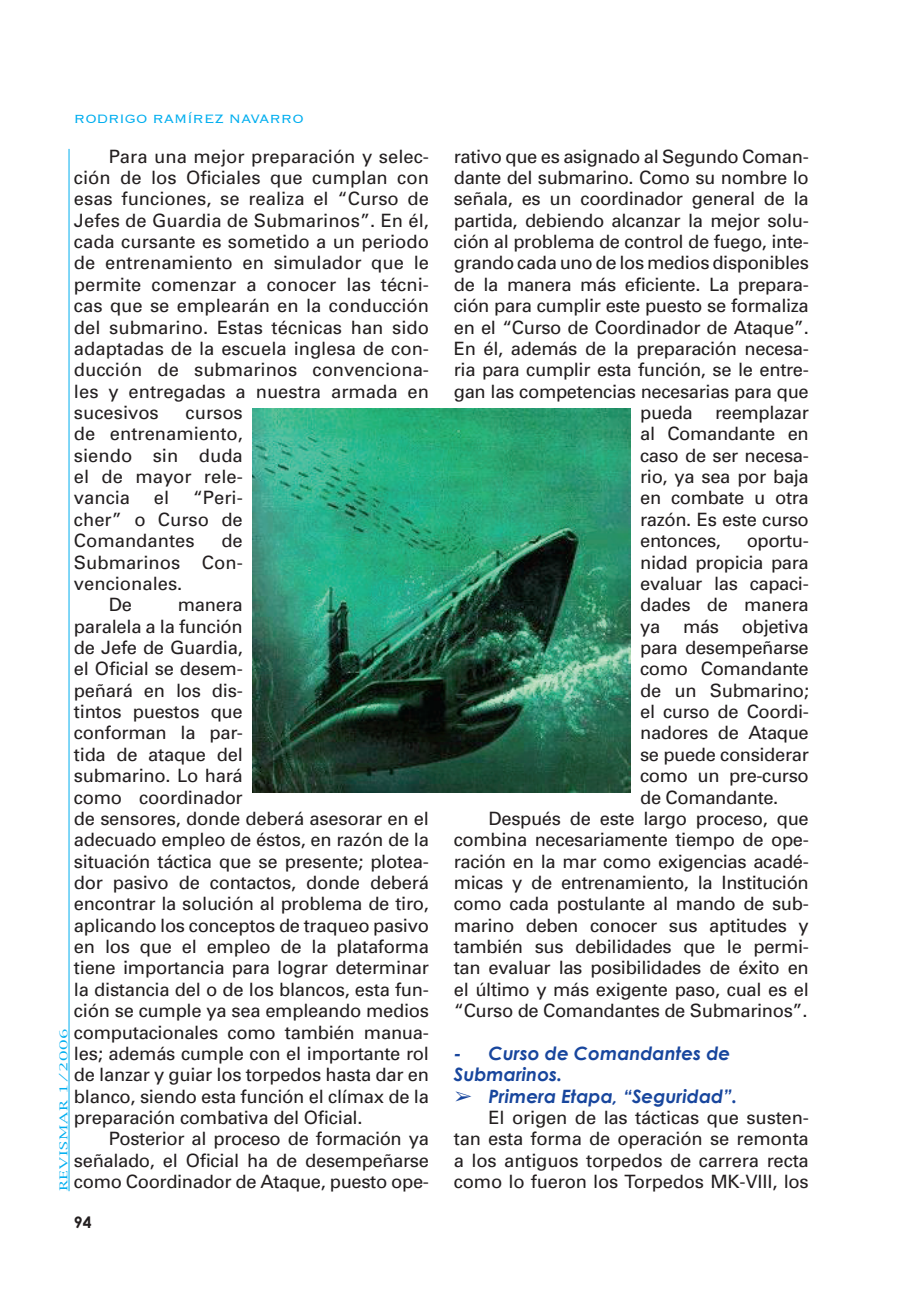
<style>
.page{position:relative;width:916px;height:1306px;background:#fff}
.page>*{position:absolute;margin:0;border:0;box-sizing:border-box;transform-origin:0 0}
.t1{font:18.38px/21.3px "Univers";letter-spacing:-.02em;color:#231f20;text-align:justify}
.t2{font:italic 700 18.38px/21.3px "Century Gothic";color:#18469d}
.t3{font:18.38px "Univers";color:#231f20}
.t4{font:300 15.75px "Copperplate";color:#00aeef}
.t5{font:700 15.75px "Century Gothic";color:#231f20}
.t6{font:10.5px "New York";letter-spacing:.05em;color:#00aeef;scale:1.5 1}
.s1{font-family:"MS Mincho";font-weight:400;font-style:normal}
</style>
<div class="page">
<hr style="left:69px;top:149px;width:1px;height:1042px;background:#00aeef">
<img style="left:253px;top:408px;width:377px;height:384px">
<p class="t4" style="left:74px;top:108px;width:231px">RODRIGO RAMÍREZ NAVARRO</p>
<p class="t1" style="left:74px;top:146px;width:356px;text-indent:35px">Para una mejor preparación y selec&shy;ción de los Oficiales que cumplan con esas funciones, se realiza el “Curso de Jefes de Guardia de Submarinos”. En él, cada cursante es sometido a un periodo de entrenamiento en simulador que le permite comenzar a conocer las técni&shy;cas que se emplearán en la conducción del submarino. Estas técnicas han sido adaptadas de la escuela inglesa de con&shy;ducción de submarinos convenciona&shy;les y entregadas a nuestra armada en sucesivos</p>
<p class="t1" style="left:74px;top:402px;width:170px;text-indent:111px">cursos de entrenamiento, siendo sin duda el de mayor rele&shy;vancia</p>
<p class="t1" style="left:74px;top:487px;width:170px;text-indent:119px">“Peri&shy;cher” o Curso de Comandantes</p>
<p class="t1" style="left:154px;top:487px;width:17px">el</p>
<p class="t1" style="left:221px;top:530px;width:23px">de</p>
<p class="t3" style="left:74px;top:551px;width:170px">Submarinos Con-</p>
<p class="t3" style="left:74px;top:572px;width:110px">vencionales.</p>
<p class="t1" style="left:109px;top:594px;width:25px">De</p>
<p class="t1" style="left:74px;top:594px;width:356px;text-align:left;text-indent:104px">manera<br>paralela a la función<br>de Jefe de Guardia,<br>el Oficial se desem-<br>peñará en los dis-<br>tintos puestos que<br>conforman la par-<br>tida de ataque del<br>submarino. Lo hará<br>como coordinador<br>de sensores, donde deberá asesorar en el adecuado empleo de éstos, en razón de la situación táctica que se presente; plotea&shy;dor pasivo de contactos, donde deberá encontrar la solución al problema de tiro, aplicando los conceptos de traqueo pasivo en los que el empleo de la plataforma tiene importancia para lograr determinar la distancia del o de los blancos, esta fun&shy;ción se cumple ya sea empleando medios computacionales como también manua&shy;les; además cumple con el importante rol de lanzar y guiar los torpedos hasta dar en blanco, siendo esta función el clímax de la preparación combativa del Oficial.</p>
<p class="t1" style="left:74px;top:1128px;width:356px;text-indent:35px">Posterior al proceso de formación ya señalado, el Oficial ha de desempeñarse como Coordinador de Ataque, puesto ope-</p>
<p class="t6" style="left:57px;top:1191px;width:110px;rotate:-90deg">REVISMAR 1/2006</p>
<p class="t5" style="left:74px;top:1212px;width:19px">94</p>
<p class="t1" style="left:453px;top:146px;width:356px">rativo que es asignado al Segundo Coman-</p>
<p class="t1" style="left:453px;top:167px;width:356px">dante del submarino. Como su nombre lo</p>
<p class="t1" style="left:453px;top:188px;width:356px">señala, es un coordinador general de la</p>
<p class="t1" style="left:453px;top:210px;width:356px">partida, debiendo alcanzar la mejor solu-</p>
<p class="t1" style="left:453px;top:231px;width:356px">ción al problema de control de fuego, inte-</p>
<p class="t1" style="left:453px;top:252px;width:356px">grando cada uno de los medios disponibles</p>
<p class="t1" style="left:453px;top:274px;width:356px">de la manera más eficiente. La prepara-</p>
<p class="t1" style="left:453px;top:295px;width:356px">ción para cumplir este puesto se formaliza</p>
<p class="t1" style="left:453px;top:316px;width:356px">en el “Curso de Coordinador de Ataque”.</p>
<p class="t1" style="left:453px;top:338px;width:356px">En él, además de la preparación necesa-</p>
<p class="t1" style="left:453px;top:359px;width:356px">ria para cumplir esta función, se le entre-</p>
<p class="t1" style="left:453px;top:380px;width:356px">gan las competencias necesarias para que</p>
<p class="t1" style="left:640px;top:402px;width:170px">pueda reemplazar</p>
<p class="t1" style="left:640px;top:423px;width:170px">al Comandante en</p>
<p class="t1" style="left:640px;top:445px;width:170px">caso de ser necesa-</p>
<p class="t1" style="left:640px;top:466px;width:170px">rio, ya sea por baja</p>
<p class="t1" style="left:640px;top:487px;width:170px">en combate u otra</p>
<p class="t1" style="left:640px;top:509px;width:170px">razón. Es este curso</p>
<p class="t1" style="left:640px;top:530px;width:82px">entonces,</p>
<p class="t1" style="left:746px;top:530px;width:64px">oportu-</p>
<p class="t1" style="left:640px;top:551px;width:170px">nidad propicia para</p>
<p class="t1" style="left:640px;top:573px;width:170px">evaluar las capaci-</p>
<p class="t1" style="left:640px;top:594px;width:170px">dades de manera</p>
<p class="t1" style="left:640px;top:615px;width:170px">ya más objetiva</p>
<p class="t1" style="left:640px;top:637px;width:170px">para desempeñarse</p>
<p class="t1" style="left:640px;top:658px;width:170px">como Comandante</p>
<p class="t1" style="left:640px;top:679px;width:170px">de un Submarino;</p>
<p class="t1" style="left:640px;top:701px;width:170px">el curso de Coordi-</p>
<p class="t1" style="left:640px;top:722px;width:170px">nadores de Ataque</p>
<p class="t1" style="left:640px;top:743px;width:170px">se puede considerar</p>
<p class="t1" style="left:640px;top:765px;width:170px">como un pre-curso</p>
<p class="t1" style="left:640px;top:786px;width:140px">de Comandante.</p>
<p class="t1" style="left:488px;top:807px;width:321px">Después de este largo proceso, que</p>
<p class="t1" style="left:453px;top:829px;width:356px">combina necesariamente tiempo de ope-</p>
<p class="t1" style="left:453px;top:850px;width:356px">ración en la mar como exigencias acadé-</p>
<p class="t1" style="left:453px;top:872px;width:356px">micas y de entrenamiento, la Institución</p>
<p class="t1" style="left:453px;top:893px;width:356px">como cada postulante al mando de sub-</p>
<p class="t1" style="left:453px;top:914px;width:356px">marino deben conocer sus aptitudes y</p>
<p class="t1" style="left:453px;top:936px;width:356px">también sus debilidades que le permi-</p>
<p class="t1" style="left:453px;top:957px;width:356px">tan evaluar las posibilidades de éxito en</p>
<p class="t1" style="left:453px;top:978px;width:356px">el último y más exigente paso, cual es el</p>
<p class="t1" style="left:453px;top:1000px;width:355px">“Curso de Comandantes de Submarinos”.</p>
<p class="t2" style="left:453px;top:1041px;width:278px">- Curso de Comandantes de<br>Submarinos.</p>
<p class="t2" style="left:453px;top:1084px;width:285px"><span class="s1">➢</span> Primera Etapa, “Seguridad”.</p>
<p class="t1" style="left:453px;top:1106px;width:356px;text-indent:35px">El origen de las tácticas que susten&shy;tan esta forma de operación se remonta a los antiguos torpedos de carrera recta como lo fueron los Torpedos MK-VIII, los</p>
</div>
